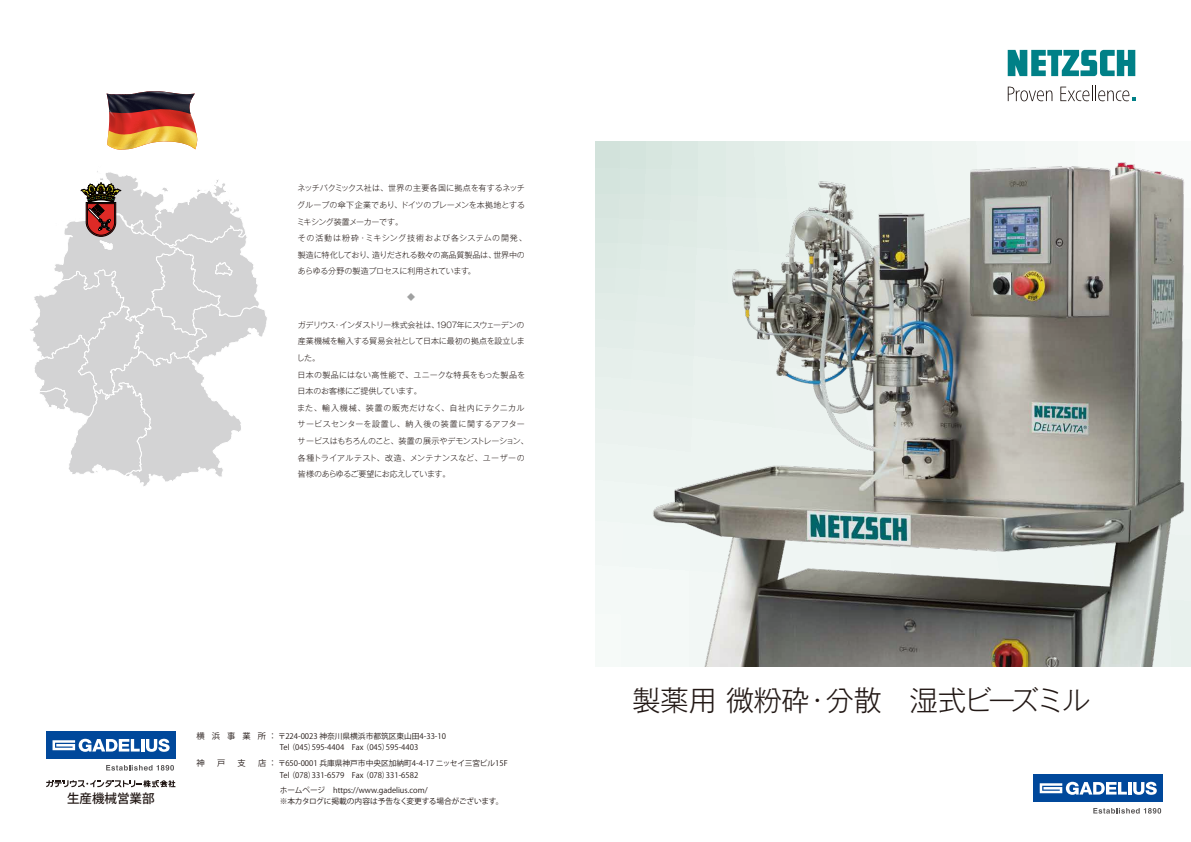
<style>
.page{position:relative;width:1191px;height:842px;background:#fff}
.page>*{position:absolute;margin:0;border:0;box-sizing:border-box;transform-origin:0 0}
.t1{font:300 28px "Gothic MB101 Pro";letter-spacing:-.015em;color:#221815}
.t2{font:500 12.5px "Koz Go Pro";color:#221815}
.t3{font:300 8px/16.6px "Gothic MB101 Pro";letter-spacing:-.005em;color:#221815}
.t4{font:300 8px "Gothic MB101 Pro";color:#9fa0a0}
.t5{font:7.7px/11.8px "Koz Go Pro";color:#221815}
.s1{font-size:8.2px}
</style>
<div class="page">
<svg style="left:595px;top:142px;width:596px;height:524px;background:#b0b4af"></svg>
<svg style="left:1007px;top:50px;width:128px;height:26px"></svg>
<svg style="left:1007px;top:87px;width:45px;height:14px"></svg>
<svg style="left:1060px;top:85px;width:75px;height:16px"></svg>
<div style="left:46px;top:731px;width:129px;height:28px;background:#00489b"></div>
<svg style="left:53px;top:739px;width:117px;height:13px"></svg>
<svg style="left:106px;top:765px;width:68px;height:6px"></svg>
<svg style="left:46px;top:780px;width:129px;height:7px"></svg>
<svg style="left:30px;top:171px;width:237px;height:315px"></svg>
<svg style="left:107px;top:91px;width:90px;height:59px;background:#ae7152"></svg>
<div style="left:1033px;top:774px;width:129px;height:28px;background:#00489b"></div>
<svg style="left:1039px;top:782px;width:117px;height:13px"></svg>
<svg style="left:1093px;top:808px;width:68px;height:6px"></svg>
<p class="t3" style="left:297px;top:179px;width:231px">ネッチバクミックス社は、世界の主要各国に拠点を有するネッチグループの傘下企業であり、ドイツのブレーメンを本拠地とするミキシング装置メーカーです。<br>その活動は粉砕・ミキシング技術および各システムの開発、製造に特化しており、造りだされる数々の高品質製品は、世界中のあらゆる分野の製造プロセスに利用されています。</p>
<p class="t4" style="left:407px;top:291px;width:9px">◆</p>
<p class="t3" style="left:297px;top:315px;width:233px">ガデリウス・インダストリー株式会社は、1907年にスウェーデンの産業機械を輸入する貿易会社として日本に最初の拠点を設立しました。<br>日本の製品にはない高性能で、ユニークな特長をもった製品を日本のお客様にご提供しています。<br>また、輸入機械、装置の販売だけなく、自社内にテクニカルサービスセンターを設置し、納入後の装置に関するアフターサービスはもちろんのこと、装置の展示やデモンストレーション、各種トライアルテスト、改造、メンテナンスなど、ユーザーの皆様のあらゆるご要望にお応えしています。</p>
<p class="t5" style="left:280px;top:730px;width:168px;text-indent:-83px"><span class="s1">横 浜 事 業 所：</span>〒224-0023 神奈川県横浜市都筑区東山田4-33-10<br>Tel （045）595-4404　Fax （045）595-4403</p>
<p class="t5" style="left:280px;top:757px;width:229px;text-indent:-83px"><span class="s1">神　戸　支　店：</span>〒650-0001 兵庫県神戸市中央区加納町4-4-17 ニッセイ三宮ビル15F<br>Tel （078）331-6579　Fax （078）331-6582</p>
<p class="t5" style="left:280px;top:785px;width:149px">ホームページ https://www.gadelius.com/</p>
<h2 class="t2" style="left:67px;top:791px;width:89px">生産機械営業部</h2>
<p class="t5" style="left:280px;top:796px;width:225px">※本カタログに掲載の内容は予告なく変更する場合がございます。</p>
<h1 class="t1" style="left:632px;top:677px;width:459px">製薬用 微粉砕・分散　湿式ビーズミル</h1>
</div>
